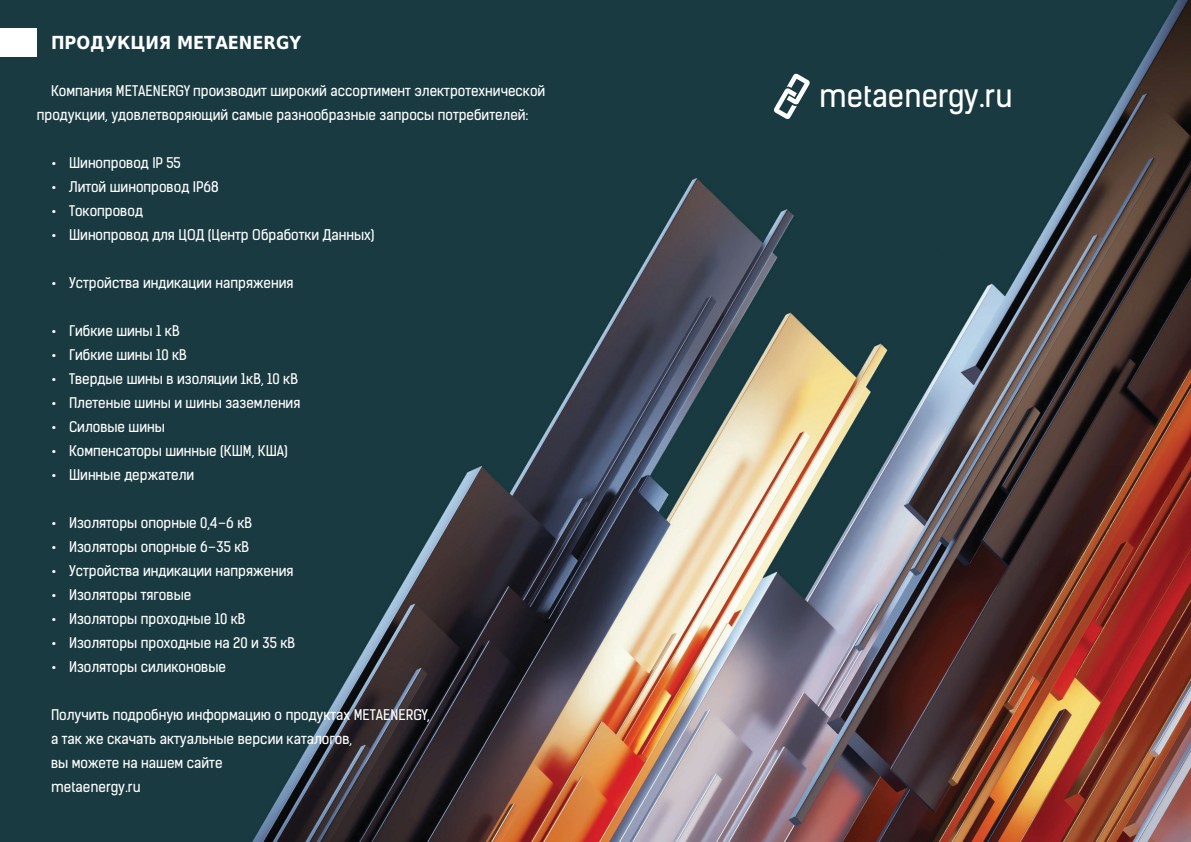
<style>
.page{position:relative;width:1191px;height:842px;background:#fff}
.page>*{position:absolute;margin:0;border:0;box-sizing:border-box;transform-origin:0 0}
.t1{font:30.2px "Kelson Sans Regular RU";color:#fff}
.t2{font:700 18px "DejaVu Sans Condensed";color:#fff}
.t3{font:14px/24px "Kelson Sans Regular RU";color:#fff}
</style>
<div class="page">
<img style="left:0;top:0;width:1191px;height:842px">
<div style="left:0;top:28px;width:37px;height:29px;background:#fff"></div>
<svg style="left:772px;top:73px;width:39px;height:47px"></svg>
<p class="t2" style="left:51px;top:28px;width:251px">ПРОДУКЦИЯ METAENERGY</p>
<p class="t3" style="left:37px;top:78px;width:510px;text-indent:14px">Компания METAENERGY производит широкий ассортимент электротехнической продукции, удовлетворяющий самые разнообразные запросы потребителей:</p>
<p class="t3" style="left:51px;top:150px;width:131px">• Шинопровод IP 55</p>
<p class="t3" style="left:51px;top:174px;width:169px">• Литой шинопровод IP68</p>
<p class="t3" style="left:51px;top:198px;width:93px">• Токопровод</p>
<p class="t3" style="left:51px;top:222px;width:325px">• Шинопровод для ЦОД (Центр Обработки Данных)</p>
<p class="t3" style="left:51px;top:270px;width:244px">• Устройства индикации напряжения</p>
<p class="t3" style="left:51px;top:318px;width:130px">• Гибкие шины 1 кВ</p>
<p class="t3" style="left:51px;top:342px;width:137px">• Гибкие шины 10 кВ</p>
<p class="t3" style="left:51px;top:366px;width:248px">• Твердые шины в изоляции 1кВ, 10 кВ</p>
<p class="t3" style="left:51px;top:390px;width:251px">• Плетеные шины и шины заземления</p>
<p class="t3" style="left:51px;top:414px;width:115px">• Силовые шины</p>
<p class="t3" style="left:51px;top:438px;width:238px">• Компенсаторы шинные (КШМ, КША)</p>
<p class="t3" style="left:51px;top:462px;width:145px">• Шинные держатели</p>
<p class="t3" style="left:51px;top:510px;width:203px">• Изоляторы опорные 0,4–6 кВ</p>
<p class="t3" style="left:51px;top:534px;width:200px">• Изоляторы опорные 6–35 кВ</p>
<p class="t3" style="left:51px;top:558px;width:244px">• Устройства индикации напряжения</p>
<p class="t3" style="left:51px;top:582px;width:142px">• Изоляторы тяговые</p>
<p class="t3" style="left:51px;top:606px;width:196px">• Изоляторы проходные 10 кВ</p>
<p class="t3" style="left:51px;top:630px;width:246px">• Изоляторы проходные на 20 и 35 кВ</p>
<p class="t3" style="left:51px;top:654px;width:176px">• Изоляторы силиконовые</p>
<p class="t3" style="left:51px;top:702px;width:380px">Получить подробную информацию о продуктах METAENERGY, а так же скачать актуальные версии каталогов,<br>вы можете на нашем сайте<br>metaenergy.ru</p>
<h1 class="t1" style="left:819px;top:77px;width:195px">metaenergy.ru</h1>
</div>
